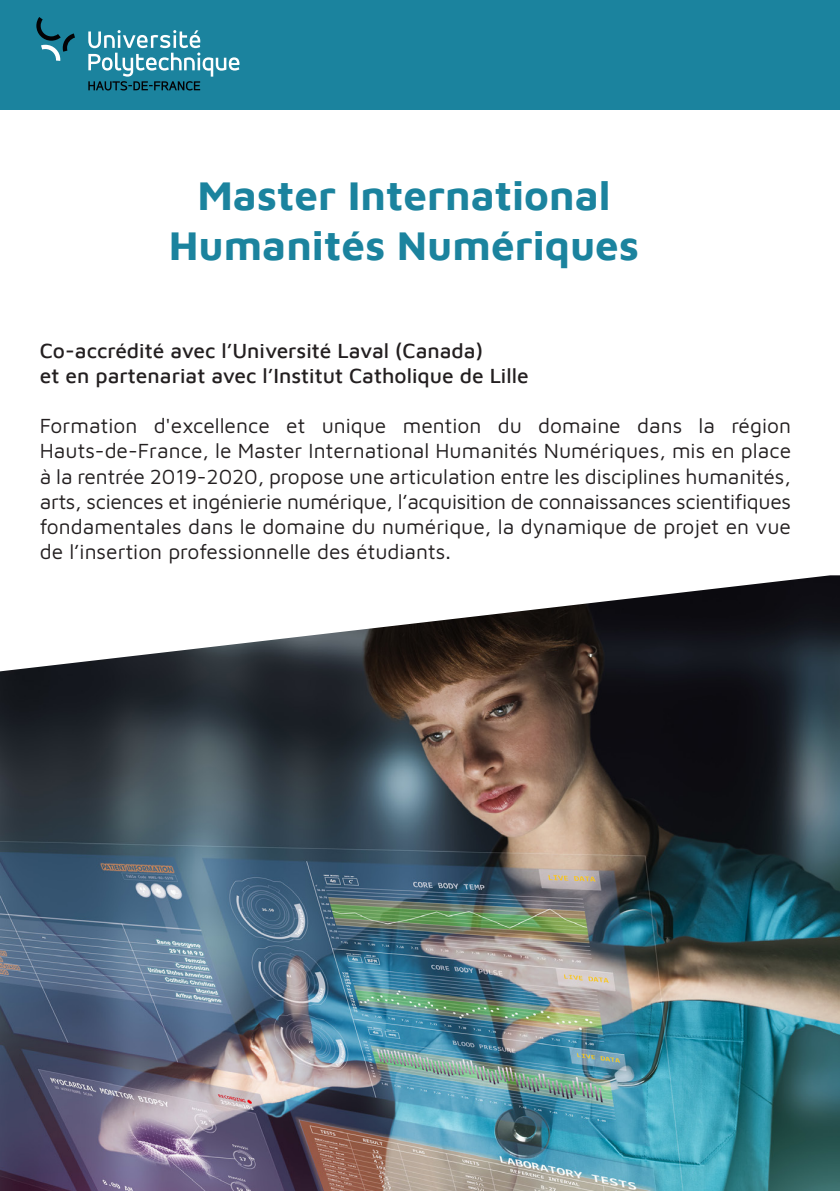
<style>
.page{position:relative;width:840px;height:1191px;background:#fff}
.page>*{position:absolute;margin:0;border:0;box-sizing:border-box;transform-origin:0 0}
.t1{font:700 42px/50.4px "Maven Pro";color:#1b839e;text-align:center}
.t2{font:21px/25.2px "Maven Pro";color:#231f20;text-align:justify}
.t3{font:500 21px/25.2px "Maven Pro";color:#231f20}
</style>
<div class="page">
<div style="left:0;top:0;width:839px;height:110px;background:#1b839e"></div>
<svg style="left:36px;top:17px;width:39px;height:44px"></svg>
<svg style="left:88px;top:30px;width:151px;height:60px"></svg>
<img style="left:0;top:575px;width:839px;height:616px">
<h1 class="t1" style="left:168px;top:167px;width:471px">Master International<br>Humanités Numériques</h1>
<p class="t3" style="left:40px;top:336px;width:490px">Co-accrédité avec l’Université Laval (Canada)<br>et en partenariat avec l’Institut Catholique de Lille</p>
<p class="t2" style="left:40px;top:412px;width:752px">Formation d'excellence et unique mention du domaine dans la région Hauts-de-France, le Master International Humanités Numériques, mis en place à la rentrée 2019-2020, propose une articulation entre les disciplines humanités, arts, sciences et ingénierie numérique, l’acquisition de connaissances scientifiques fondamentales dans le domaine du numérique, la dynamique de projet en vue de l’insertion professionnelle des étudiants.</p>
</div>
